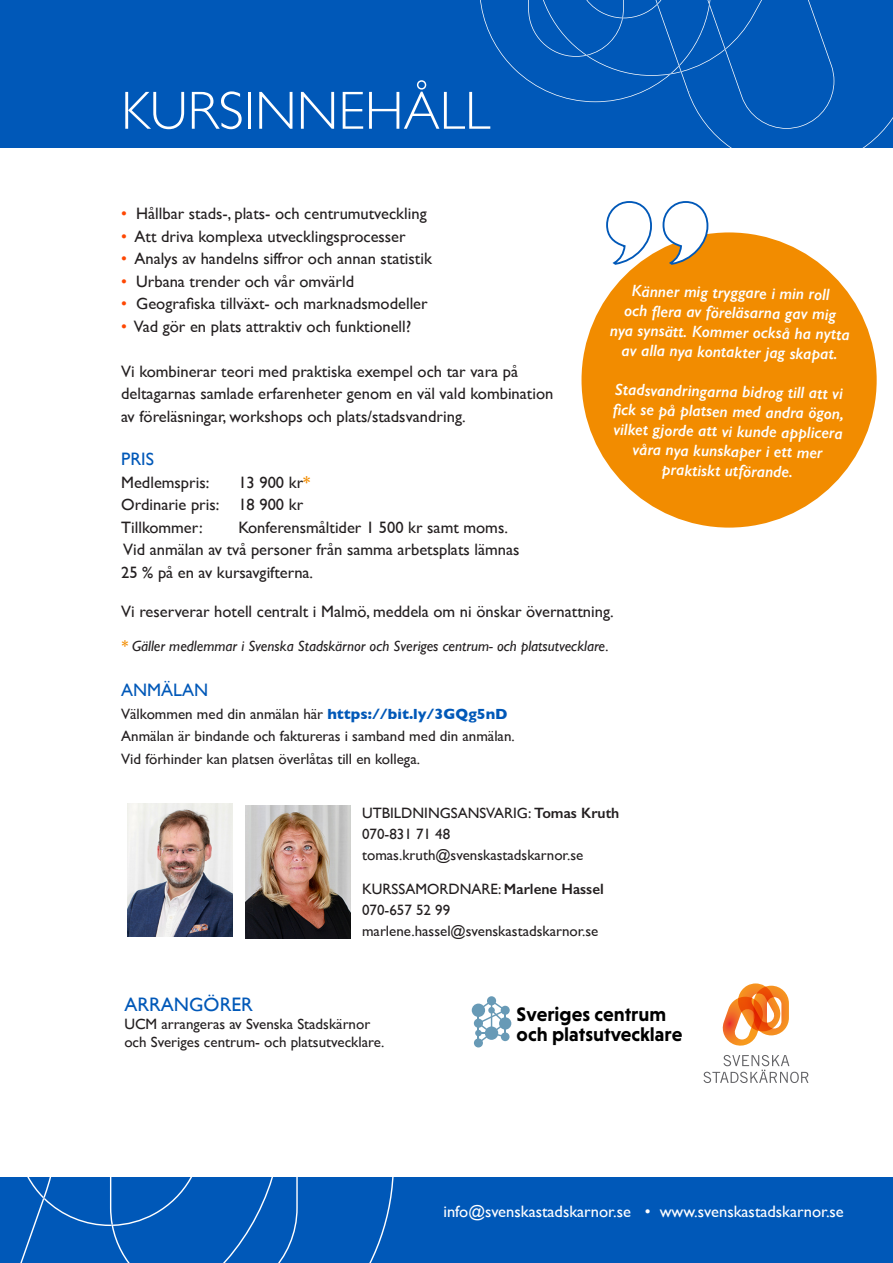
<style>
.page{position:relative;width:893px;height:1263px;background:#fff}
.page>*{position:absolute;margin:0;border:0;box-sizing:border-box;transform-origin:0 0}
.t1{font:300 54px "Gill Sans";color:#fff}
.t2{font:700 19.8px/19.2px "Niveau Grotesk";color:#000}
.t3{font:19.5px "Gill Sans";color:#0058b8}
.t4{font:18px "Gill Sans";color:#0058b8}
.t5{font:16.5px "Gill Sans";color:#231f20}
.t6{font:italic 600 16.5px/19.8px "Gill Sans";color:#fff;text-align:center}
.t7{font:16.5px "Gill Sans";color:#fff}
.t8{font:15px "Gill Sans";color:#231f20}
.t9{font:italic 15px "Gill Sans";color:#231f20}
.s1{color:#fe4703}
.s2{font-weight:600;color:#f28c00}
.s3{font-weight:700;color:#0058b8}
.s4{font-weight:600}
</style>
<div class="page">
<div style="left:579px;top:230px;width:300px;height:300px;background:#f28c00;border-radius:50%"></div>
<div style="left:0;top:1178px;width:893px;height:85px;background:#0058b8"></div>
<div style="left:0;top:0;width:893px;height:148px;background:#0058b8"></div>
<svg style="left:0;top:1177px;width:394px;height:86px"></svg>
<svg style="left:480px;top:0;width:413px;height:148px"></svg>
<svg style="left:606px;top:201px;width:103px;height:65px"></svg>
<img style="left:128px;top:804px;width:104px;height:133px">
<img style="left:245px;top:805px;width:105px;height:133px">
<svg style="left:703px;top:1055px;width:105px;height:28px"></svg>
<svg style="left:722px;top:983px;width:67px;height:63px"></svg>
<div style="left:487px;top:996px;width:9px;height:9px;background:#689ab6;border-radius:50%"></div>
<svg style="left:501px;top:1032px;width:9px;height:9px"></svg>
<div style="left:499px;top:1017px;width:12px;height:12px;background:#689ab6;border-radius:50%"></div>
<div style="left:501px;top:1006px;width:9px;height:9px;background:#689ab6;border-radius:50%"></div>
<div style="left:472px;top:1003px;width:13px;height:14px;background:#689ab6;border-radius:50%"></div>
<div style="left:474px;top:1038px;width:9px;height:9px;background:#689ab6;border-radius:50%"></div>
<div style="left:474px;top:1019px;width:9px;height:9px;background:#689ab6;border-radius:50%"></div>
<div style="left:475px;top:1030px;width:7px;height:6px;background:#689ab6;border-radius:50%"></div>
<svg style="left:478px;top:1000px;width:28px;height:43px"></svg>
<p class="t1" style="left:121px;top:68px;width:371px">KURSINNEHÅLL</p>
<p class="t5" style="left:121px;top:204px;width:307px"><span class="s1">•</span> Hållbar stads-, plats- och centrumutveckling</p>
<p class="t5" style="left:121px;top:226px;width:286px"><span class="s1">•</span> Att driva komplexa utvecklingsprocesser</p>
<p class="t5" style="left:121px;top:249px;width:312px"><span class="s1">•</span> Analys av handelns siffror och annan statistik</p>
<p class="t5" style="left:121px;top:271px;width:234px"><span class="s1">•</span> Urbana trender och vår omvärld</p>
<p class="t5" style="left:121px;top:294px;width:308px"><span class="s1">•</span> Geografiska tillväxt- och marknadsmodeller</p>
<p class="t5" style="left:121px;top:316px;width:292px"><span class="s1">•</span> Vad gör en plats attraktiv och funktionell?</p>
<p class="t5" style="left:121px;top:361px;width:398px">Vi kombinerar teori med praktiska exempel och tar vara på</p>
<p class="t5" style="left:121px;top:384px;width:434px">deltagarnas samlade erfarenheter genom en väl vald kombination</p>
<p class="t5" style="left:121px;top:406px;width:346px">av föreläsningar, workshops och plats/stadsvandring.</p>
<p class="t4" style="left:121px;top:448px;width:34px">PRIS</p>
<p class="t5" style="left:121px;top:472px;width:90px">Medlemspris:</p>
<p class="t5" style="left:238px;top:472px;width:74px">13 900 kr<span class="s2">*</span></p>
<p class="t5" style="left:121px;top:495px;width:184px">Ordinarie pris: 18 900 kr</p>
<p class="t5" style="left:121px;top:517px;width:83px">Tillkommer:</p>
<p class="t5" style="left:238px;top:517px;width:271px">Konferensmåltider 1 500 kr samt moms.</p>
<p class="t5" style="left:123px;top:540px;width:398px">Vid anmälan av två personer från samma arbetsplats lämnas</p>
<p class="t5" style="left:121px;top:562px;width:194px">25 % på en av kursavgifterna.</p>
<p class="t5" style="left:121px;top:601px;width:494px">Vi reserverar hotell centralt i Malmö, meddela om ni önskar övernattning.</p>
<p class="t9" style="left:121px;top:638px;width:489px"><span class="s2">*</span> Gäller medlemmar i Svenska Stadskärnor och Sveriges centrum- och platsutvecklare.</p>
<p class="t4" style="left:121px;top:679px;width:89px">ANMÄLAN</p>
<p class="t8" style="left:121px;top:705px;width:388px">Välkommen med din anmälan här <span class="s3">https://bit.ly/3GQg5nD</span></p>
<p class="t8" style="left:121px;top:727px;width:395px">Anmälan är bindande och faktureras i samband med din anmälan.</p>
<p class="t8" style="left:121px;top:750px;width:300px">Vid förhinder kan platsen överlåtas till en kollega.</p>
<p class="t6" style="left:632px;top:281px;width:200px;rotate:1deg">Känner mig tryggare i min roll</p>
<p class="t6" style="left:625px;top:300px;width:213px;rotate:1deg">och fl era av föreläsarna gav mig</p>
<p class="t6" style="left:610px;top:320px;width:241px;rotate:1deg">nya synsätt. Kommer också ha nytta av alla nya kontakter jag skapat.</p>
<p class="t6" style="left:615px;top:379px;width:230px;rotate:1deg">Stadsvandringarna bidrog till att vi</p>
<p class="t6" style="left:613px;top:399px;width:232px;rotate:1deg">fi ck se på platsen med andra ögon, vilket gjorde att vi kunde applicera våra nya kunskaper i ett mer</p>
<p class="t6" style="left:662px;top:459px;width:132px;rotate:1deg">praktiskt utförande.</p>
<p class="t8" style="left:362px;top:804px;width:259px">UTBILDNINGSANSVARIG: <span class="s4">Tomas Kruth</span></p>
<p class="t8" style="left:362px;top:825px;width:90px">070-831 71 48</p>
<p class="t8" style="left:362px;top:846px;width:223px">tomas.kruth@svenskastadskarnor.se</p>
<p class="t8" style="left:362px;top:880px;width:243px">KURSSAMORDNARE: <span class="s4">Marlene Hassel</span></p>
<p class="t8" style="left:362px;top:901px;width:90px">070-657 52 99</p>
<p class="t8" style="left:362px;top:922px;width:238px">marlene.hassel@svenskastadskarnor.se</p>
<p class="t3" style="left:124px;top:993px;width:130px">ARRANGÖRER</p>
<p class="t8" style="left:124px;top:1015px;width:247px">UCM arrangeras av Svenska Stadskärnor</p>
<p class="t8" style="left:124px;top:1033px;width:262px">och Sveriges centrum- och platsutvecklare.</p>
<p class="t2" style="left:517px;top:1005px;width:167px">Sveriges centrum och platsutvecklare</p>
<p class="t7" style="left:443px;top:1201px;width:402px">info@svenskastadskarnor.se • www.svenskastadskarnor.se</p>
</div>
